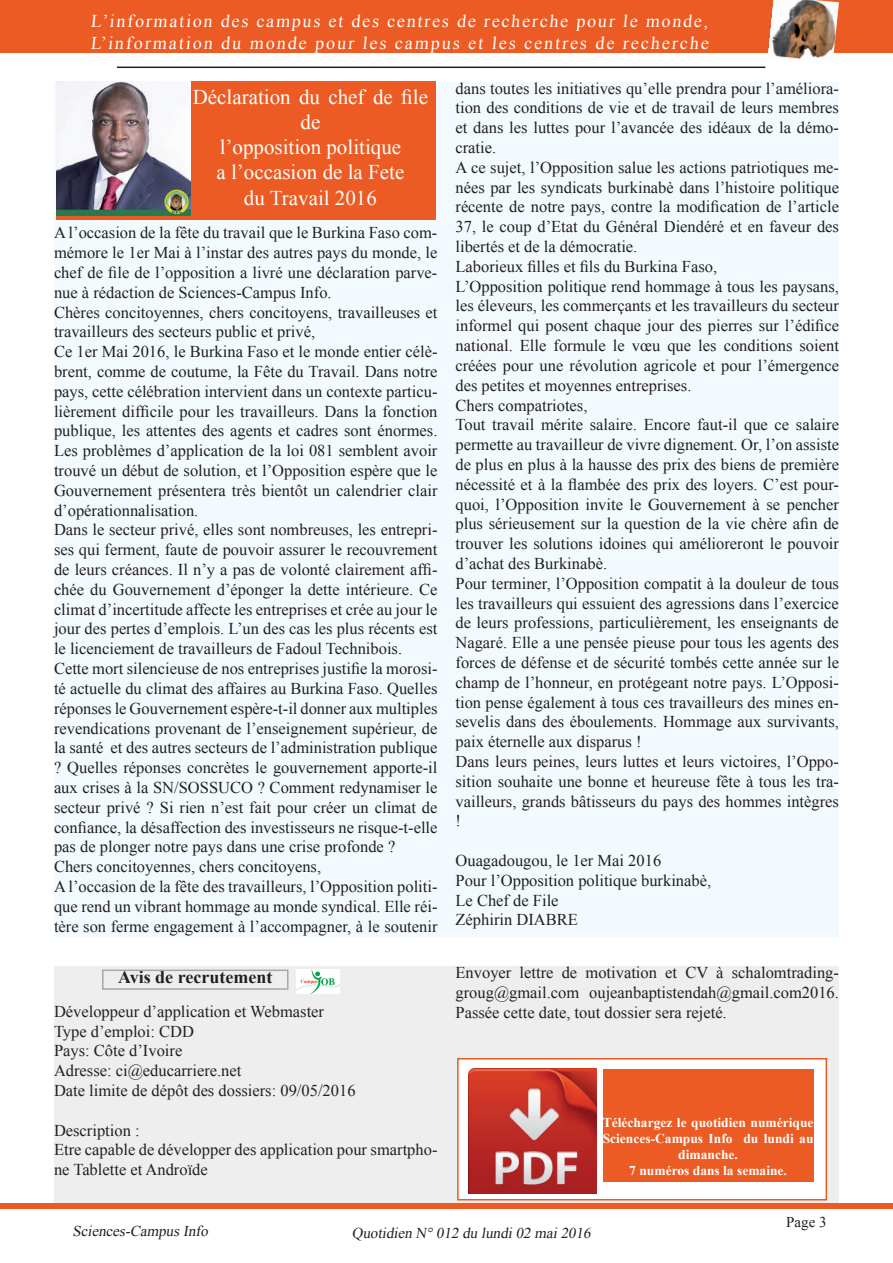
<style>
.page{position:relative;width:893px;height:1263px;background:#fff}
.page>*{position:absolute;margin:0;border:0;box-sizing:border-box;transform-origin:0 0}
.t1{font:21px/25.2px "Times New Roman";color:#fff;text-align:center}
.t2{font:18px/21.6px "Times New Roman";letter-spacing:.105em;color:#fff}
.t3{font:700 18px "Times New Roman";color:#231f20}
.t4{font:16.5px/19.8px "Times New Roman";color:#231f20}
.t5{font:italic 15px "Times New Roman";color:#231f20}
.t6{font:15px "Times New Roman";color:#231f20}
.t7{font:700 13.5px/16.2px "Times New Roman";color:#fff;text-align:center}
</style>
<div class="page">
<div style="left:54px;top:967px;width:785px;height:242px;background:#eeeeef"></div>
<div style="left:54px;top:82px;width:785px;height:855px;background:#f3fafe"></div>
<div style="left:0;top:0;width:893px;height:53px;background:#eb5b23"></div>
<hr style="left:117px;top:67px;width:648px;height:1px;background:#231f20">
<img style="left:768px;top:0;width:71px;height:59px">
<div style="left:0;top:1203px;width:893px;height:6px;background:#eb5b23"></div>
<div style="left:56px;top:81px;width:380px;height:139px;background:#eb5b23"></div>
<div style="left:102px;top:969px;width:187px;height:21px;border:2px solid #aba6a4"></div>
<img style="left:297px;top:969px;width:43px;height:25px">
<div style="left:457px;top:1058px;width:370px;height:142px;background:#fff;border:2px solid #eb5b23"></div>
<img style="left:468px;top:1069px;width:128px;height:124px">
<div style="left:603px;top:1069px;width:210px;height:113px;background:#eb5b23"></div>
<img style="left:56px;top:82px;width:134px;height:134px">
<p class="t2" style="left:90px;top:10px;width:622px">L’information des campus et des centres de recherche pour le monde,<br>L’information du monde pour les campus et les centres de recherche</p>
<p class="t1" style="left:193px;top:84px;width:237px">Déclaration du chef de file de<br>l’opposition politique<br>a l’occasion de la Fete<br>du Travail 2016</p>
<p class="t4" style="left:54px;top:222px;width:385px">A l’occasion de la fête du travail que le Burkina Faso com&shy;mémore le 1er Mai à l’instar des autres pays du monde, le chef de file de l’opposition a livré une déclaration parve&shy;nue à rédaction de Sciences-Campus Info.<br>Chères concitoyennes, chers concitoyens, travailleuses et travailleurs des secteurs public et privé,<br>Ce 1er Mai 2016, le Burkina Faso et le monde entier célè&shy;brent, comme de coutume, la Fête du Travail. Dans notre pays, cette célébration intervient dans un contexte particu&shy;lièrement difficile pour les travailleurs. Dans la fonction publique, les attentes des agents et cadres sont énormes.<br>Les problèmes d’application de la loi 081 semblent avoir trouvé un début de solution, et l’Opposition espère que le Gouvernement présentera très bientôt un calendrier clair d’opérationnalisation.<br>Dans le secteur privé, elles sont nombreuses, les entrepri&shy;ses qui ferment, faute de pouvoir assurer le recouvrement de leurs créances. Il n’y a pas de volonté clairement affi&shy;chée du Gouvernement d’éponger la dette intérieure. Ce climat d’incertitude affecte les entreprises et crée au jour le jour des pertes d’emplois. L’un des cas les plus récents est le licenciement de travailleurs de Fadoul Technibois.<br>Cette mort silencieuse de nos entreprises justifie la morosi&shy;té actuelle du climat des affaires au Burkina Faso. Quelles réponses le Gouvernement espère-t-il donner aux multiples revendications provenant de l’enseignement supérieur, de la santé et des autres secteurs de l’administration publique ? Quelles réponses concrètes le gouvernement apporte-il aux crises à la SN/SOSSUCO ? Comment redynamiser le secteur privé ? Si rien n’est fait pour créer un climat de confiance, la désaffection des investisseurs ne risque-t-elle pas de plonger notre pays dans une crise profonde ?<br>Chers concitoyennes, chers concitoyens,<br>A l’occasion de la fête des travailleurs, l’Opposition politi&shy;que rend un vibrant hommage au monde syndical. Elle réi&shy;tère son ferme engagement à l’accompagner, à le soutenir</p>
<p class="t3" style="left:118px;top:964px;width:156px">Avis de recrutement</p>
<p class="t4" style="left:54px;top:1001px;width:303px">Développeur d’application et Webmaster<br>Type d’emploi: CDD<br>Pays: Côte d’Ivoire<br>Adresse: ci@educarriere.net<br>Date limite de dépôt des dossiers: 09/05/2016</p>
<p class="t4" style="left:54px;top:1119px;width:385px">Description :<br>Etre capable de développer des application pour smartpho&shy;ne Tablette et Androïde</p>
<p class="t4" style="left:455px;top:78px;width:385px">dans toutes les initiatives qu’elle prendra pour l’améliora&shy;tion des conditions de vie et de travail de leurs membres et dans les luttes pour l’avancée des idéaux de la démo&shy;cratie.<br>A ce sujet, l’Opposition salue les actions patriotiques me&shy;nées par les syndicats burkinabè dans l’histoire politique récente de notre pays, contre la modification de l’article 37, le coup d’Etat du Général Diendéré et en faveur des libertés et de la démocratie.<br>Laborieux filles et fils du Burkina Faso,<br>L’Opposition politique rend hommage à tous les paysans, les éleveurs, les commerçants et les travailleurs du secteur informel qui posent chaque jour des pierres sur l’édifice national. Elle formule le vœu que les conditions soient créées pour une révolution agricole et pour l’émergence des petites et moyennes entreprises.<br>Chers compatriotes,<br>Tout travail mérite salaire. Encore faut-il que ce salaire permette au travailleur de vivre dignement. Or, l’on assiste de plus en plus à la hausse des prix des biens de première nécessité et à la flambée des prix des loyers. C’est pour&shy;quoi, l’Opposition invite le Gouvernement à se pencher plus sérieusement sur la question de la vie chère afin de trouver les solutions idoines qui amélioreront le pouvoir d’achat des Burkinabè.<br>Pour terminer, l’Opposition compatit à la douleur de tous les travailleurs qui essuient des agressions dans l’exercice de leurs professions, particulièrement, les enseignants de Nagaré. Elle a une pensée pieuse pour tous les agents des forces de défense et de sécurité tombés cette année sur le champ de l’honneur, en protégeant notre pays. L’Opposi&shy;tion pense également à tous ces travailleurs des mines en&shy;sevelis dans des éboulements. Hommage aux survivants, paix éternelle aux disparus !<br>Dans leurs peines, leurs luttes et leurs victoires, l’Oppo&shy;sition souhaite une bonne et heureuse fête à tous les tra&shy;vailleurs, grands bâtisseurs du pays des hommes intègres !</p>
<p class="t4" style="left:455px;top:850px;width:257px">Ouagadougou, le 1er Mai 2016<br>Pour l’Opposition politique burkinabè,<br>Le Chef de File<br>Zéphirin DIABRE</p>
<p class="t4" style="left:455px;top:962px;width:385px;text-align:justify">Envoyer lettre de motivation et CV à schalomtrading&shy;groug@gmail.com oujeanbaptistendah@gmail.com2016.<br>Passée cette date, tout dossier sera rejeté.</p>
<p class="t7" style="left:603px;top:1114px;width:212px">Téléchargez le quotidien numérique<br>Sciences-Campus Info du lundi au dimanche.<br>7 numéros dans la semaine.</p>
<p class="t5" style="left:73px;top:1220px;width:140px">Sciences-CampusInfo</p>
<p class="t5" style="left:352px;top:1222px;width:244px">Quotidien N° 012 du lundi02 mai2016</p>
<p class="t6" style="left:786px;top:1211px;width:42px">Page 3</p>
</div>
